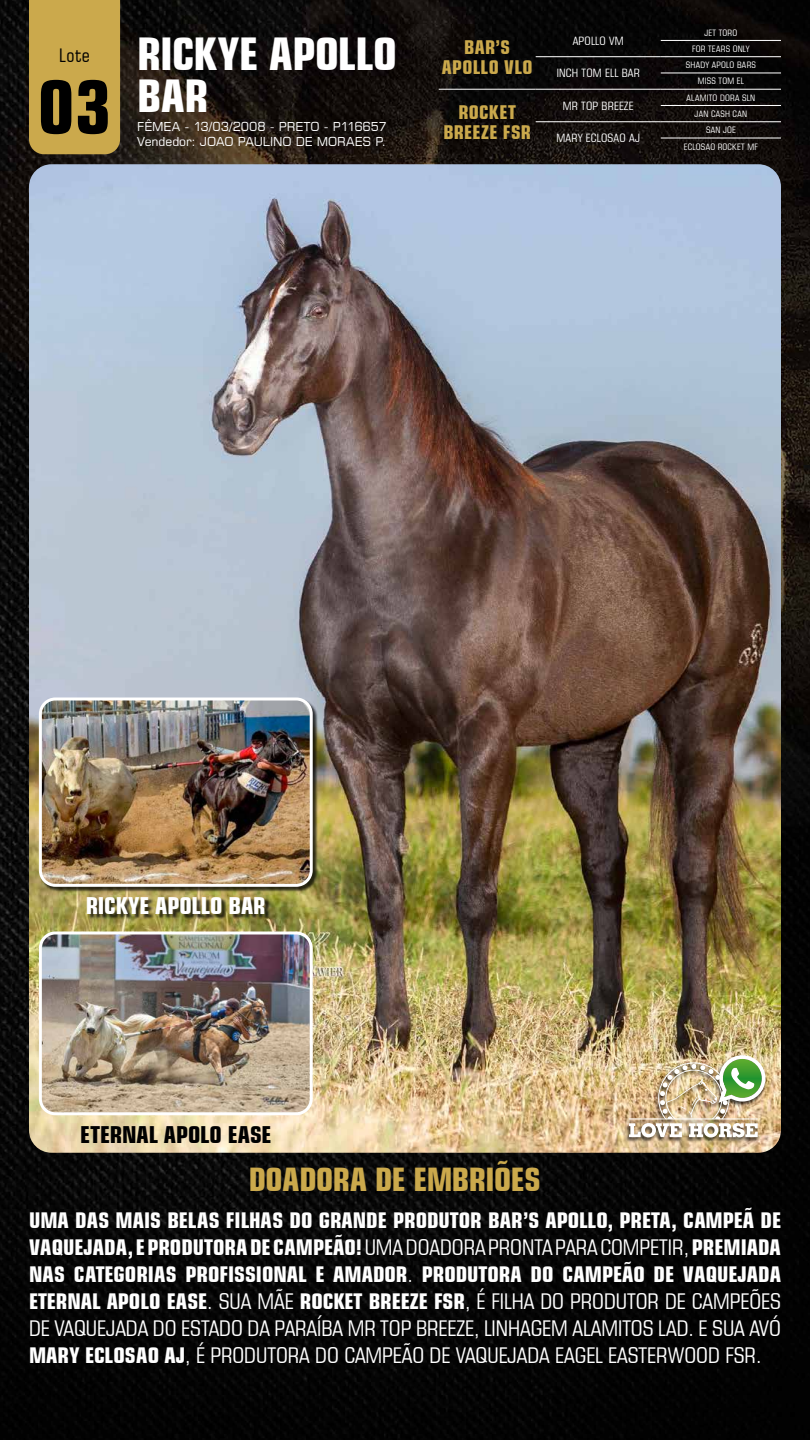
<style>
.page{position:relative;width:810px;height:1440px;background:#fff}
.page>*{position:absolute;margin:0;border:0;box-sizing:border-box;transform-origin:0 0}
.t1{font:700 condensed 73.2px "Square 721 BT";color:#000}
.t2{font:700 condensed 45.22px/41.5px "Square 721 BT";letter-spacing:-.005em;color:#fff}
.t3{font:700 condensed 32.47px "Square 721 BT";letter-spacing:-.01em;color:#cba94c}
.t4{font:700 condensed 23.48px "Square 721 BT";letter-spacing:.005em;color:#000}
.t5{font:700 condensed 23.48px "Square 721 BT";letter-spacing:.005em;color:#fff}
.t6{font:700 condensed 21.75px/27px "Square 721 BT";color:#fff;text-align:justify}
.t7{font:700 condensed 19.12px/19.6px "Square 721 BT";letter-spacing:.025em;color:#cba94c;text-align:center}
.t8{font:condensed 18.83px "Square 721 BT";color:#000}
.t9{font:12.23px/14.7px "Square 721 BT";letter-spacing:-.01em;color:#fff}
.t10{font:condensed 11.55px "Square 721 BT";letter-spacing:.02em;color:#fff}
.t11{font:condensed 8.93px/16.3px "Square 721 BT";letter-spacing:.03em;color:#fff;text-align:center}
.s1{font-weight:400}
</style>
<div class="page">
<img style="left:0;top:0;width:810px;height:1440px">
<img style="left:29px;top:164px;width:752px;height:989px">
<div style="left:29px;top:0;width:91px;height:154px;background:#cba94c"></div>
<div style="left:88px;top:897px;width:183px;height:23px;background:#000;opacity:.75"></div>
<hr style="left:661px;top:40px;width:120px;height:1px;background:#fff">
<hr style="left:661px;top:56px;width:120px;height:1px;background:#fff">
<hr style="left:661px;top:72px;width:120px;height:1px;background:#fff">
<hr style="left:661px;top:89px;width:120px;height:1px;background:#fff">
<hr style="left:661px;top:105px;width:120px;height:1px;background:#fff">
<hr style="left:661px;top:121px;width:120px;height:1px;background:#fff">
<hr style="left:661px;top:137px;width:120px;height:2px;background:#fff">
<hr style="left:536px;top:56px;width:125px;height:1px;background:#fff">
<hr style="left:439px;top:89px;width:97px;height:1px;background:#fff">
<hr style="left:536px;top:89px;width:125px;height:1px;background:#fff">
<hr style="left:536px;top:121px;width:125px;height:1px;background:#fff">
<div style="left:40px;top:698px;width:278px;height:195px;background:#000;opacity:.75"></div>
<img style="left:40px;top:699px;width:271px;height:186px">
<div style="left:39px;top:698px;width:274px;height:189px;border:3px solid #fff;border-radius:15px"></div>
<img style="left:40px;top:933px;width:271px;height:181px">
<div style="left:39px;top:932px;width:274px;height:183px;border:3px solid #fff;border-radius:15px"></div>
<div style="left:624px;top:1055px;width:143px;height:88px;background:#000;opacity:.75"></div>
<img style="left:629px;top:1055px;width:136px;height:82px">
<p class="t8" style="left:59px;top:44px;width:32px">Lote</p>
<h1 class="t1" style="left:38px;top:63px;width:75px">03</h1>
<h2 class="t2" style="left:137px;top:33px;width:261px">RICKYE APOLLO<br>BAR</h2>
<p class="t9" style="left:137px;top:119px;width:251px">FÊMEA - 13/03/2008 - PRETO - P116657<br>Vendedor: JOAO PAULINO DE MORAES P.</p>
<p class="t7" style="left:442px;top:37px;width:92px">BAR’S<br>APOLLO VLO</p>
<p class="t10" style="left:573px;top:34px;width:52px">APOLLO VM</p>
<p class="t11" style="left:692px;top:24px;width:59px">JET TORO<br>FOR TEARS ONLY</p>
<p class="t10" style="left:557px;top:66px;width:85px">INCH TOM ELL BAR</p>
<p class="t11" style="left:686px;top:57px;width:72px">SHADY APOLO BARS<br>MISS TOM EL</p>
<p class="t7" style="left:443px;top:102px;width:89px">ROCKET<br>BREEZE FSR</p>
<p class="t10" style="left:563px;top:99px;width:72px">MR TOP BREEZE</p>
<p class="t11" style="left:687px;top:89px;width:70px">ALAMITO DORA SLN<br>JAN CASH CAN</p>
<p class="t10" style="left:557px;top:131px;width:85px">MARY ECLOSAO AJ</p>
<p class="t11" style="left:684px;top:122px;width:75px">SAN JOE<br>ECLOSAO ROCKET MF</p>
<p class="t5" style="left:86px;top:891px;width:182px">RICKYE APOLLO BAR</p>
<p class="t4" style="left:80px;top:1120px;width:193px">ETERNAL APOLO EASE</p>
<h3 class="t3" style="left:249px;top:1160px;width:293px">DOADORA DE EMBRIÕES</h3>
<p class="t6" style="left:29px;top:1206px;width:754px">UMA DAS MAIS BELAS FILHAS DO GRANDE PRODUTOR BAR’S APOLLO, PRETA, CAMPEÃ DE VAQUEJADA, E PRODUTORA DE CAMPEÃO! <span class="s1">UMA DOADORA PRONTA PARA COMPETIR,</span> PREMIADA NAS CATEGORIAS PROFISSIONAL E AMADOR<span class="s1">.</span> PRODUTORA DO CAMPEÃO DE VAQUEJADA ETERNAL APOLO EASE<span class="s1">. SUA MÃE</span> ROCKET BREEZE FSR<span class="s1">, É FILHA DO PRODUTOR DE CAMPEÕES DE VAQUEJADA DO ESTADO DA PARAÍBA MR TOP BREEZE, LINHAGEM ALAMITOS LAD. E SUA AVÓ </span>MARY ECLOSAO AJ<span class="s1">, É PRODUTORA DO CAMPEÃO DE VAQUEJADA EAGEL EASTERWOOD FSR.</span></p>
</div>
